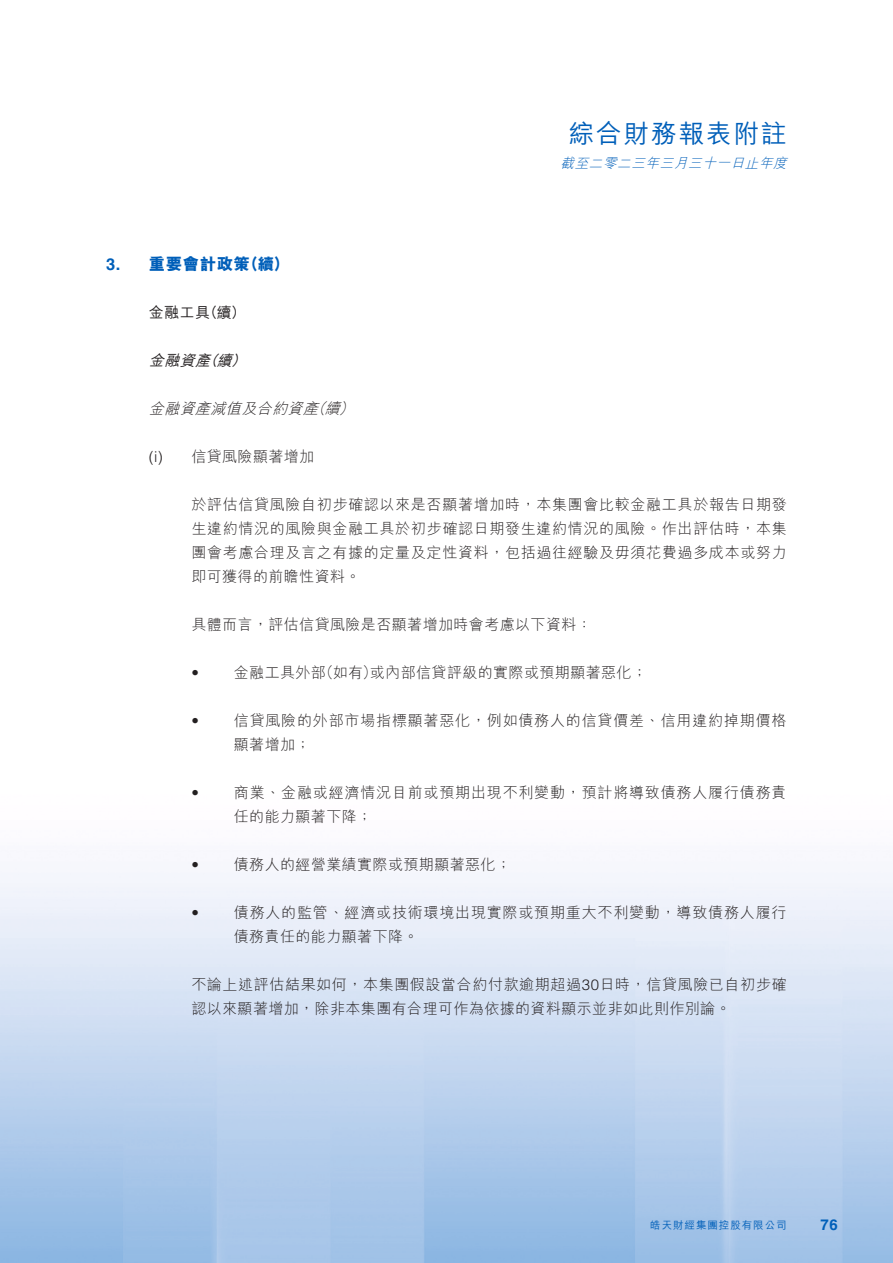
<style>
.page{position:relative;width:893px;height:1263px;background:#fff}
.page>*{position:absolute;margin:0;border:0;box-sizing:border-box;transform-origin:0 0}
.t1{font:500 25.5px "M Hei HK";letter-spacing:.08em;color:#005fb9}
.t2{font:800 16.5px "M Hei HK";letter-spacing:.03em;color:#005fb9}
.t3{font:700 16.5px "Helvetica LT Std";color:#005fb9}
.t4{font:300 15px/24px "M Hei HK";letter-spacing:.04em;color:#231f20;text-align:justify}
.t5{font:italic 300 15px "M Hei HK";color:#231f20}
.t6{font:300 15px "Helvetica LT Std";color:#231f20}
.t7{font:500 15px "M Hei HK";color:#231f20}
.t8{font:italic 500 15px "M Hei HK";color:#231f20}
.t9{font:700 15px "Helvetica LT Std";color:#005fb9}
.t10{font:italic 300 13.5px "M Hei HK";color:#005fb9}
.t11{font:500 10.5px "M Hei HK";letter-spacing:.09em;color:#005fb9}
.s1{font-family:"Helvetica LT Std"}
</style>
<div class="page">
<h1 class="t1" style="left:569px;top:115px;width:219px">綜合財務報表附註</h1>
<p class="t10" style="left:561px;top:156px;width:231px">截至二零二三年三月三十一日止年度</p>
<p class="t3" style="left:106px;top:254px;width:16px">3.</p>
<p class="t2" style="left:149px;top:255px;width:103px">重要會計政策</p>
<p class="t2" style="left:243px;top:255px;width:48px">（續(</p>
<p class="t7" style="left:149px;top:301px;width:63px">金融工具</p>
<p class="t7" style="left:203px;top:301px;width:44px">（續(</p>
<p class="t8" style="left:149px;top:349px;width:90px">金融資產續</p>
<p class="t8" style="left:203px;top:349px;width:22px">（</p>
<p class="t8" style="left:231px;top:349px;width:22px">(</p>
<p class="t5" style="left:149px;top:401px;width:196px">金融資產減值及合約資產續</p>
<p class="t5" style="left:311px;top:401px;width:20px">（</p>
<p class="t5" style="left:339px;top:401px;width:20px">(</p>
<p class="t6" style="left:149px;top:447px;width:16px">i( )</p>
<p class="t4" style="left:191px;top:444px;width:124px">信貸風險顯著增加</p>
<p class="t4" style="left:191px;top:492px;width:597px">於評估信貸風險自初步確認以來是否顯著增加時，本集團會比較金融工具於報告日期發生違約情況的風險與金融工具於初步確認日期發生違約情況的風險。作出評估時，本集團會考慮合理及言之有據的定量及定性資料，包括過往經驗及毋須花費過多成本或努力即可獲得的前瞻性資料。</p>
<p class="t4" style="left:191px;top:612px;width:402px">具體而言，評估信貸風險是否顯著增加時會考慮以下資料：</p>
<p class="t4" style="left:319px;top:660px;width:330px">（如有或內部信貸評級的實際或預期顯著惡化;</p>
<p class="t4" style="left:362px;top:660px;width:16px">）</p>
<p class="t4" style="left:234px;top:660px;width:94px">金融工具外部</p>
<p class="t6" style="left:191px;top:663px;width:9px">•</p>
<p class="t6" style="left:191px;top:711px;width:9px">•</p>
<p class="t6" style="left:191px;top:783px;width:9px">•</p>
<p class="t6" style="left:191px;top:855px;width:9px">•</p>
<p class="t6" style="left:191px;top:903px;width:9px">•</p>
<p class="t4" style="left:234px;top:708px;width:554px">信貸風險的外部市場指標顯著惡化，例如債務人的信貸價差、信用違約掉期價格</p>
<p class="t4" style="left:234px;top:732px;width:78px">顯著增加;</p>
<p class="t4" style="left:234px;top:780px;width:554px">商業、金融或經濟情況目前或預期出現不利變動，預計將導致債務人履行債務責</p>
<p class="t4" style="left:234px;top:804px;width:140px">任的能力顯著下降;</p>
<p class="t4" style="left:234px;top:852px;width:279px">債務人的經營業績實際或預期顯著惡化;</p>
<p class="t4" style="left:234px;top:900px;width:554px">債務人的監管、經濟或技術環境出現實際或預期重大不利變動，導致債務人履行</p>
<p class="t4" style="left:234px;top:924px;width:186px">債務責任的能力顯著下降。</p>
<p class="t4" style="left:191px;top:972px;width:597px">不論上述評估結果如何，本集團假設當合約付款逾期超過<span class="s1">30</span>日時，信貸風險已自初步確認以來顯著增加，除非本集團有合理可作為依據的資料顯示並非如此則作別論。</p>
<p class="t11" style="left:650px;top:1217px;width:138px">皓天財經集團控股有限公司</p>
<p class="t9" style="left:821px;top:1215px;width:19px">76</p>
</div>
